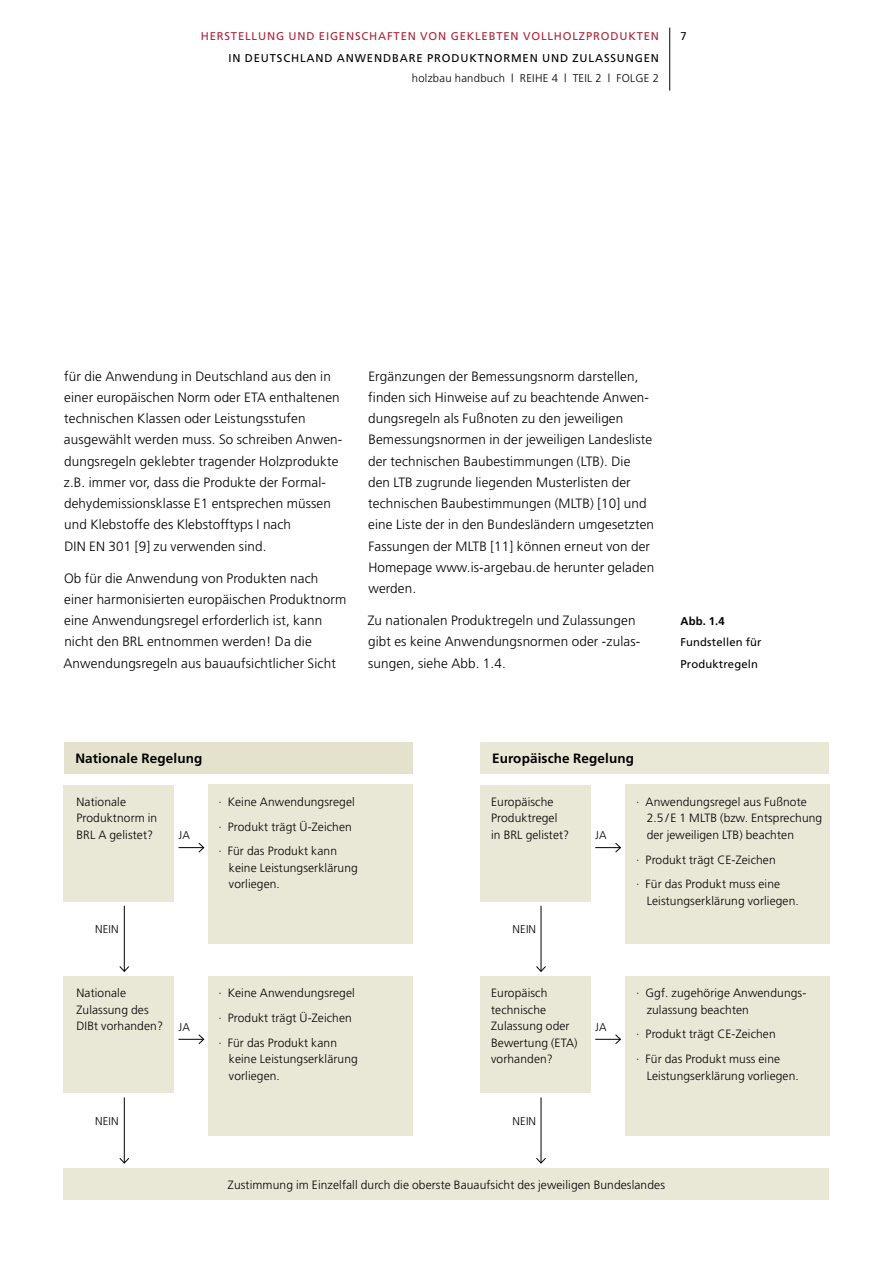
<style>
.page{position:relative;width:893px;height:1263px;background:#fff}
.page>*{position:absolute;margin:0;border:0;box-sizing:border-box;transform-origin:0 0}
.t1{font:300 13.5px/21.3px "Frutiger";letter-spacing:.01em;color:#000}
.t2{font:700 13.5px "Frutiger";letter-spacing:.01em;color:#000}
.t3{font:300 12px/16.5px "Frutiger";letter-spacing:.01em;color:#000}
.t4{font:300 11.25px "Frutiger";letter-spacing:.025em;color:#000}
.t5{font:11.25px "Frutiger";letter-spacing:.075em;color:#ab253a}
.t6{font:11.25px "Frutiger";letter-spacing:.075em;color:#000}
.t7{font:11.25px/21.3px "Frutiger";letter-spacing:.015em;color:#000}
.t8{font:700 11.25px "Frutiger";color:#000}
</style>
<div class="page">
<div style="left:64px;top:742px;width:348px;height:32px;background:#e4e1cc"></div>
<div style="left:480px;top:742px;width:349px;height:32px;background:#e9e7d6"></div>
<div style="left:64px;top:1167px;width:765px;height:32px;background:#e9e7d6"></div>
<div style="left:64px;top:784px;width:110px;height:117px;background:#e9e7d6"></div>
<div style="left:480px;top:784px;width:111px;height:117px;background:#e9e7d6"></div>
<div style="left:64px;top:976px;width:110px;height:117px;background:#e9e7d6"></div>
<div style="left:480px;top:976px;width:111px;height:117px;background:#e9e7d6"></div>
<div style="left:208px;top:784px;width:204px;height:160px;background:#e9e7d6"></div>
<div style="left:208px;top:976px;width:204px;height:160px;background:#e9e7d6"></div>
<div style="left:625px;top:784px;width:204px;height:160px;background:#e9e7d6"></div>
<div style="left:625px;top:976px;width:204px;height:160px;background:#e9e7d6"></div>
<hr style="left:124px;top:906px;width:1px;height:65px;background:#000">
<svg style="left:119px;top:966px;width:10px;height:6px"></svg>
<hr style="left:541px;top:906px;width:1px;height:65px;background:#000">
<svg style="left:536px;top:966px;width:10px;height:6px"></svg>
<svg style="left:179px;top:842px;width:25px;height:11px"></svg>
<svg style="left:179px;top:1034px;width:25px;height:10px"></svg>
<hr style="left:124px;top:1097px;width:1px;height:66px;background:#000">
<svg style="left:119px;top:1157px;width:10px;height:7px"></svg>
<hr style="left:541px;top:1097px;width:1px;height:66px;background:#000">
<svg style="left:536px;top:1157px;width:10px;height:7px"></svg>
<svg style="left:595px;top:842px;width:26px;height:11px"></svg>
<svg style="left:595px;top:1034px;width:26px;height:10px"></svg>
<hr style="left:669px;top:28px;width:1px;height:63px;background:#000">
<p class="t5" style="left:201px;top:30px;width:460px">HERSTELLUNG UND EIGENSCHAFTEN VON GEKLEBTEN VOLLHOLZPRODUKTEN</p>
<p class="t6" style="left:680px;top:30px;width:8px">7</p>
<p class="t6" style="left:228px;top:51px;width:432px">IN DEUTSCHLAND ANWENDBARE PRODUKTNORMEN UND ZULASSUNGEN</p>
<p class="t4" style="left:412px;top:72px;width:249px">holzbau handbuch | REIHE 4 | TEIL 2 | FOLGE 2</p>
<p class="t1" style="left:64px;top:365px;width:280px">für die Anwendung in Deutschland aus den in einer europäischen Norm oder ETA enthaltenen technischen Klassen oder Leistungsstufen ausgewählt werden muss. So schreiben Anwen&shy;dungsregeln geklebter tragender Holzprodukte z.B. immer vor, dass die Produkte der Formal&shy;dehydemissionsklasse E1 entsprechen müssen und Klebstoffe des Klebstofftyps I nach<br>DIN EN 301 [9] zu verwenden sind.</p>
<p class="t1" style="left:63px;top:567px;width:284px">Ob für die Anwendung von Produkten nach einer harmonisierten europäischen Produktnorm eine Anwendungsregel erforderlich ist, kann nicht den BRL entnommen werden! Da die Anwendungsregeln aus bauaufsichtlicher Sicht</p>
<p class="t1" style="left:368px;top:365px;width:288px">Ergänzungen der Bemessungsnorm darstellen, finden sich Hinweise auf zu beachtende Anwen&shy;dungsregeln als Fußnoten zu den jeweiligen Bemessungsnormen in der jeweiligen Landesliste der technischen Baubestimmungen (LTB). Die den LTB zugrunde liegenden Musterlisten der technischen Baubestimmungen (MLTB) [10] und eine Liste der in den Bundesländern umgesetzten Fassungen der MLTB [11] können erneut von der Homepage www.is-argebau.de herunter geladen werden.</p>
<p class="t1" style="left:368px;top:610px;width:274px">Zu nationalen Produktregeln und Zulassungen gibt es keine Anwendungsnormen oder -zulas&shy;sungen, siehe Abb. 1.4.</p>
<p class="t8" style="left:680px;top:615px;width:46px">Abb. 1.4</p>
<p class="t7" style="left:680px;top:632px;width:83px">Fundstellen für<br>Produktregeln</p>
<p class="t2" style="left:75px;top:751px;width:129px">Nationale Regelung</p>
<p class="t2" style="left:492px;top:751px;width:144px">Europäische Regelung</p>
<p class="t3" style="left:76px;top:793px;width:82px">Nationale<br>Produktnorm in<br>BRL A gelistet?</p>
<p class="t3" style="left:491px;top:793px;width:80px">Europäische<br>Produktregel in BRL gelistet?</p>
<p class="t3" style="left:647px;top:793px;width:177px;text-indent:-10px">· Anwendungsregel aus Fußnote<br>2.5 / E 1 MLTB (bzw. Entsprechung der jeweiligen LTB) beachten</p>
<p class="t3" style="left:636px;top:847px;width:146px;line-height:24.8px">· Produkt trägt CE-Zeichen · Für das Produkt muss eine</p>
<p class="t3" style="left:647px;top:892px;width:154px">Leistungserklärung vorliegen.</p>
<p class="t3" style="left:218px;top:789px;width:138px;line-height:24.8px">· Keine Anwendungsregel · Produkt trägt Ü-Zeichen · Für das Produkt kann</p>
<p class="t3" style="left:229px;top:859px;width:130px">keine Leistungserklärung vorliegen.</p>
<p class="t4" style="left:179px;top:829px;width:13px">JA</p>
<p class="t4" style="left:595px;top:829px;width:13px">JA</p>
<p class="t4" style="left:95px;top:923px;width:25px">NEIN</p>
<p class="t4" style="left:513px;top:923px;width:25px">NEIN</p>
<p class="t3" style="left:218px;top:981px;width:138px;line-height:24.8px">· Keine Anwendungsregel · Produkt trägt Ü-Zeichen · Für das Produkt kann</p>
<p class="t3" style="left:229px;top:1051px;width:130px">keine Leistungserklärung vorliegen.</p>
<p class="t3" style="left:76px;top:985px;width:88px">Nationale<br>Zulassung des<br>DIBt vorhanden?</p>
<p class="t3" style="left:491px;top:985px;width:88px">Europäisch technische<br>Zulassung oder<br>Bewertung (ETA) vorhanden?</p>
<p class="t4" style="left:179px;top:1020px;width:13px">JA</p>
<p class="t4" style="left:595px;top:1020px;width:13px">JA</p>
<p class="t4" style="left:95px;top:1114px;width:25px">NEIN</p>
<p class="t4" style="left:513px;top:1114px;width:25px">NEIN</p>
<p class="t3" style="left:647px;top:985px;width:161px;text-indent:-10px">· Ggf. zugehörige Anwendungs&shy;zulassung beachten</p>
<p class="t3" style="left:636px;top:1022px;width:146px;line-height:24.8px">· Produkt trägt CE-Zeichen · Für das Produkt muss eine</p>
<p class="t3" style="left:647px;top:1067px;width:154px">Leistungserklärung vorliegen.</p>
<p class="t3" style="left:228px;top:1176px;width:439px">Zustimmung im Einzelfall durch die oberste Bauaufsicht des jeweiligen Bundeslandes</p>
</div>
